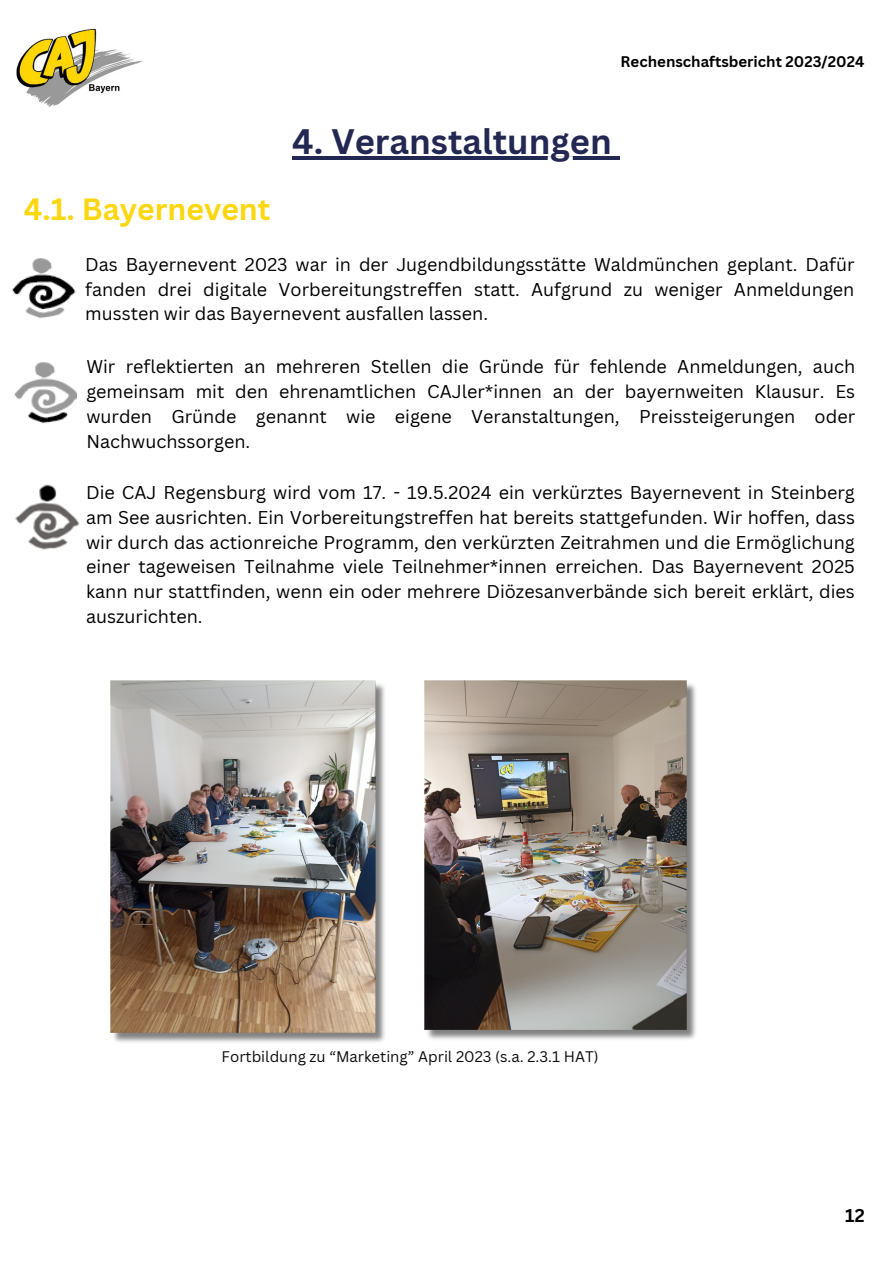
<style>
.page{position:relative;width:893px;height:1264px;background:#fff}
.page>*{position:absolute;margin:0;border:0;box-sizing:border-box;transform-origin:0 0}
.t1{font:700 34.5px "Canva Sans";color:#232853}
.t2{font:700 30px "Canva Sans";color:#fcd60f}
.t3{font:18px/24.8px "Canva Sans";color:#000;text-align:justify}
.t4{font:700 18px "Canva Sans";color:#000}
.t5{font:15px "Canva Sans";color:#0b0b0b}
.t6{font:700 15px "Canva Sans";color:#000}
</style>
<div class="page">
<img style="left:16px;top:29px;width:127px;height:78px">
<img style="left:15px;top:484px;width:65px;height:66px">
<img style="left:110px;top:680px;width:275px;height:362px">
<img style="left:424px;top:680px;width:272px;height:360px">
<hr style="left:292px;top:157px;width:319px;height:3px;background:#232853">
<svg style="left:611px;top:157px;width:9px;height:3px"></svg>
<img style="left:14px;top:362px;width:62px;height:62px">
<img style="left:12px;top:258px;width:64px;height:61px">
<h3 class="t6" style="left:620px;top:51px;width:245px">Rechenschaftsbericht 2023/2024</h3>
<h3 class="t2" style="left:24px;top:188px;width:248px">4.1. Bayernevent</h3>
<p class="t1" style="left:292px;top:118px;width:321px">4. Veranstaltungen</p>
<h3 class="t3" style="left:85px;top:251px;width:770px">Das Bayernevent 2023 war in der Jugendbildungsstätte Waldmünchen geplant. Dafür fanden drei digitale Vorbereitungstreffen statt. Aufgrund zu weniger Anmeldungen mussten wir das Bayernevent ausfallen lassen.</h3>
<p class="t3" style="left:86px;top:354px;width:770px">Wir reflektierten an mehreren Stellen die Gründe für fehlende Anmeldungen, auch gemeinsam mit den ehrenamtlichen CAJler*innen an der bayernweiten Klausur. Es wurden Gründe genannt wie eigene Veranstaltungen, Preissteigerungen oder Nachwuchssorgen.</p>
<p class="t3" style="left:86px;top:480px;width:770px">Die CAJ Regensburg wird vom 17. - 19.5.2024 ein verkürztes Bayernevent in Steinberg am See ausrichten. Ein Vorbereitungstreffen hat bereits stattgefunden. Wir hoffen, dass wir durch das actionreiche Programm, den verkürzten Zeitrahmen und die Ermöglichung einer tageweisen Teilnahme viele Teilnehmer*innen erreichen. Das Bayernevent 2025 kann nur stattfinden, wenn ein oder mehrere Diözesanverbände sich bereit erklärt, dies auszurichten.</p>
<p class="t5" style="left:222px;top:1046px;width:378px">Fortbildung zu “Marketing” April 2023 (s.a. 2.3.1 HAT)</p>
<p class="t4" style="left:845px;top:1203px;width:21px">12</p>
</div>
